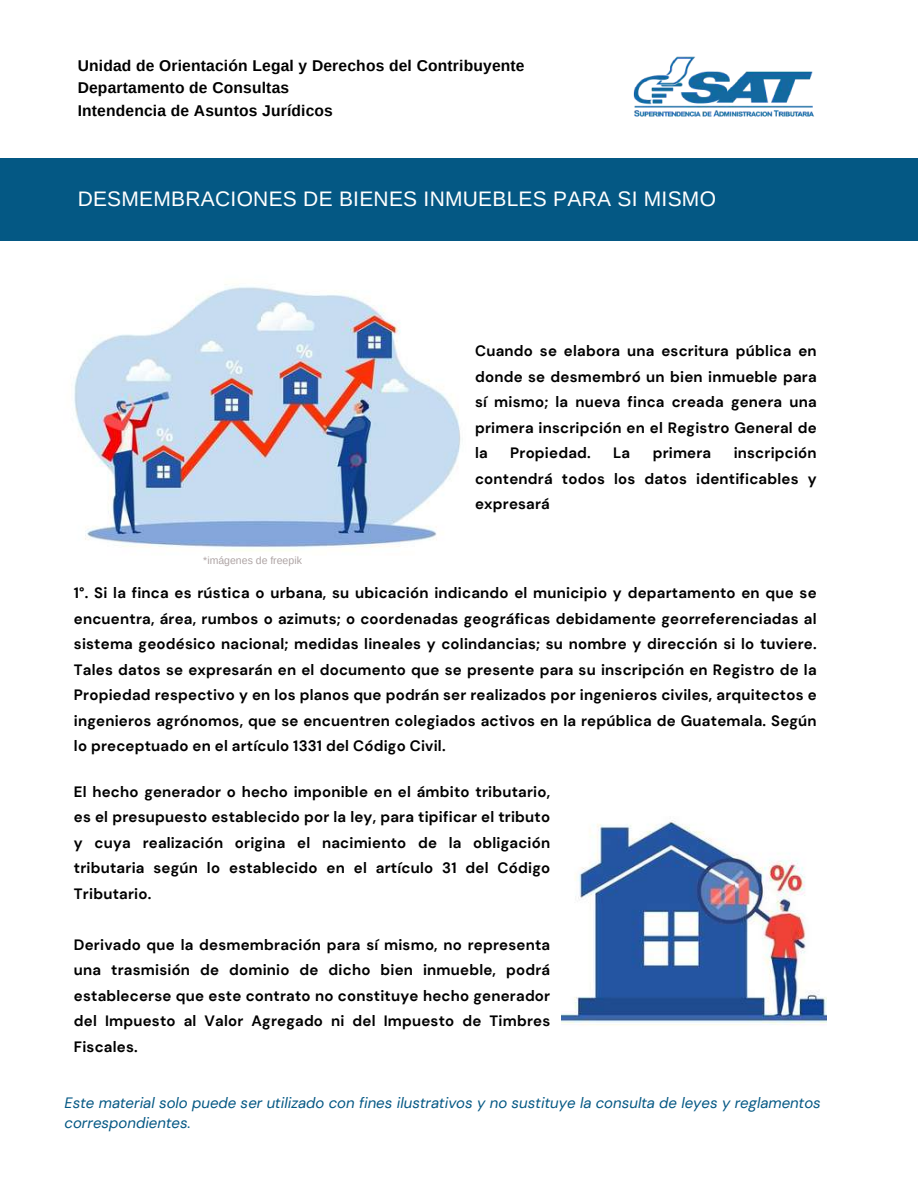
<style>
.page{position:relative;width:918px;height:1188px;background:#fff}
.page>*{position:absolute;margin:0;border:0;box-sizing:border-box;transform-origin:0 0}
.t1{font:21px "Arimo";letter-spacing:.015em;color:#fff}
.t2{font:700 15.6px/22.5px "Arimo";letter-spacing:.01em;color:#000}
.t3{font:700 15px/25.5px "DM Sans";letter-spacing:.015em;color:#000;text-align:justify}
.t4{font:italic 15px/20.2px "DM Sans";color:#045884}
.t5{font:10.5px "Arimo";color:#aea4a4}
</style>
<div class="page">
<div style="left:0;top:159px;width:918px;height:82px;background:#045884"></div>
<img style="left:74px;top:284px;width:387px;height:267px">
<img style="left:561px;top:820px;width:266px;height:205px">
<img style="left:633px;top:56px;width:181px;height:61px">
<p class="t2" style="left:78px;top:54px;width:448px">Unidad de Orientación Legal y Derechos del Contribuyente<br>Departamento de Consultas<br>Intendencia de Asuntos Jurídicos</p>
<h1 class="t1" style="left:78px;top:187px;width:640px">DESMEMBRACIONES DE BIENES INMUEBLES PARA SI MISMO</h1>
<p class="t5" style="left:203px;top:555px;width:100px">*imágenes de freepik</p>
<p class="t3" style="left:475px;top:339px;width:343px">Cuando se elabora una escritura pública en donde se desmembró un bien inmueble para sí mismo; la nueva finca creada genera una primera inscripción en el Registro General de la</p>
<p class="t3" style="left:475px;top:441px;width:343px;text-indent:259px">inscripción contendrá todos los datos identificables y expresará</p>
<p class="t3" style="left:510px;top:441px;width:82px">Propiedad.</p>
<p class="t3" style="left:613px;top:441px;width:19px">La</p>
<p class="t3" style="left:653px;top:441px;width:60px">primera</p>
<p class="t3" style="left:74px;top:580px;width:744px">1°. Si la finca es rústica o urbana, su ubicación indicando el municipio y departamento en que se encuentra, área, rumbos o azimuts; o coordenadas geográficas debidamente georreferenciadas al sistema geodésico nacional; medidas lineales y colindancias; su nombre y dirección si lo tuviere.<br>Tales datos se expresarán en el documento que se presente para su inscripción en Registro de la Propiedad respectivo y en los planos que podrán ser realizados por ingenieros civiles, arquitectos e ingenieros agrónomos, que se encuentren colegiados activos en la república de Guatemala. Según lo preceptuado en el artículo 1331 del Código Civil.</p>
<p class="t3" style="left:74px;top:779px;width:478px">El hecho generador o hecho imponible en el ámbito tributario, es el presupuesto establecido por la ley, para tipificar el tributo y cuya realización origina el nacimiento de la obligación tributaria según lo establecido en el artículo 31 del Código Tributario.</p>
<p class="t3" style="left:74px;top:932px;width:478px">Derivado que la desmembración para sí mismo, no representa una trasmisión de dominio de dicho bien inmueble, podrá establecerse que este contrato no constituye hecho generador del Impuesto al Valor Agregado ni del Impuesto de Timbres Fiscales.</p>
<p class="t4" style="left:65px;top:1093px;width:758px">Este material solo puede ser utilizado con fines ilustrativos y no sustituye la consulta de leyes y reglamentos correspondientes.</p>
</div>
